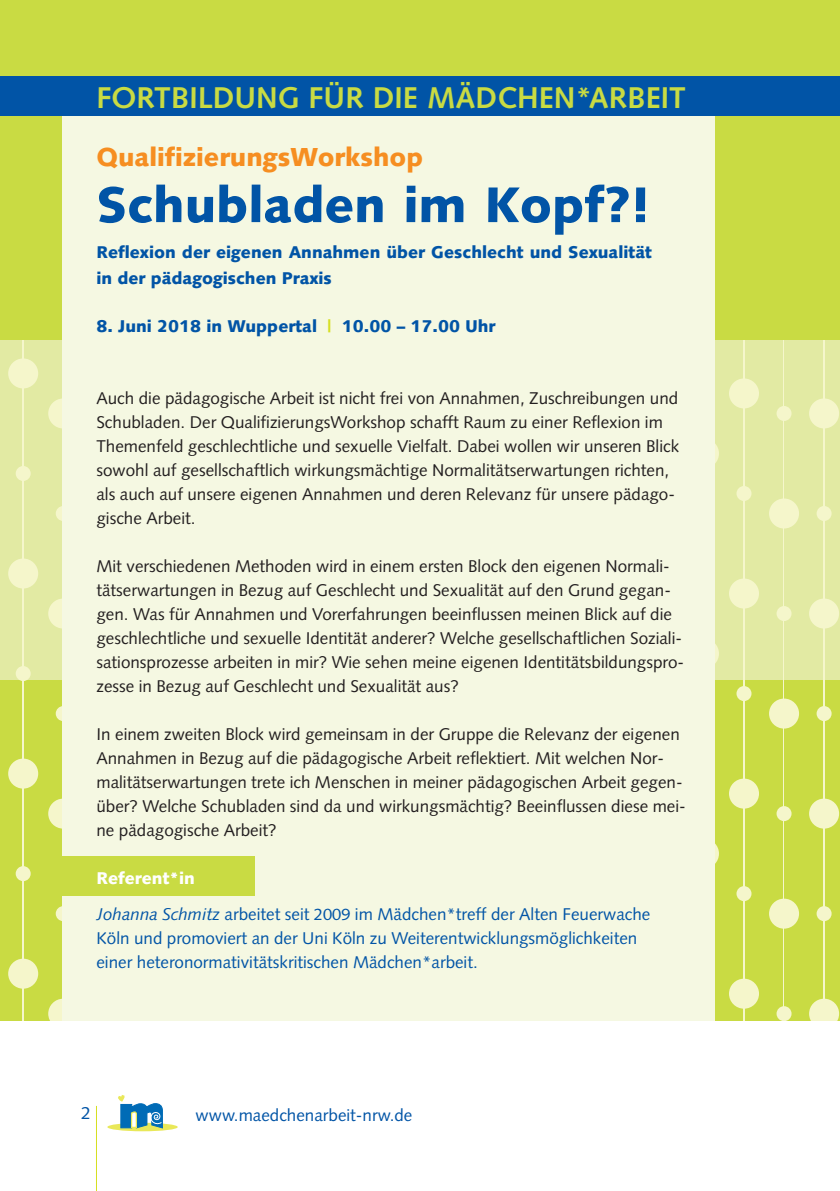
<style>
.page{position:relative;width:840px;height:1191px;background:#fff}
.page>*{position:absolute;margin:0;border:0;box-sizing:border-box;transform-origin:0 0}
.t1{font:900 50px "Syntax";color:#0154a6}
.t2{font:700 30px "Syntax";color:#c9db43}
.t3{font:900 26px "Syntax";color:#f68e21}
.t4{font:17.4px "Syntax";color:#0154a6}
.t5{font:17px/24px "Syntax";color:#231f20}
.t6{font:17px/36px "Syntax";color:#0154a6}
.t7{font:900 17px/26px "Syntax";color:#0154a6}
.s1{color:#d6df21}
.s2{font-weight:900;color:#fff}
.s3{font-style:italic}
.s4{font-size:16.4px}
</style>
<div class="page">
<div style="left:0;top:0;width:839px;height:340px;background:#c9db43"></div>
<div style="left:0;top:340px;width:839px;height:340px;background:#e2eaa3"></div>
<div style="left:0;top:680px;width:839px;height:340px;background:#c9db43"></div>
<hr style="left:22px;top:340px;width:1px;height:680px;background:#f5f6cb">
<hr style="left:782px;top:340px;width:1px;height:680px;background:#f5f6cb">
<hr style="left:742px;top:340px;width:1px;height:680px;background:#f5f6cb">
<hr style="left:822px;top:340px;width:1px;height:680px;background:#f5f6cb">
<div style="left:776px;top:406px;width:15px;height:15px;background:#f5f6cb;border-radius:50%"></div>
<div style="left:768px;top:498px;width:30px;height:30px;background:#f5f6cb;border-radius:50%"></div>
<div style="left:768px;top:698px;width:30px;height:30px;background:#f5f6cb;border-radius:50%"></div>
<div style="left:768px;top:898px;width:30px;height:30px;background:#f5f6cb;border-radius:50%"></div>
<div style="left:776px;top:606px;width:15px;height:15px;background:#f5f6cb;border-radius:50%"></div>
<div style="left:776px;top:806px;width:15px;height:15px;background:#f5f6cb;border-radius:50%"></div>
<div style="left:776px;top:1006px;width:15px;height:14px;background:#f5f6cb;border-radius:50%"></div>
<div style="left:728px;top:378px;width:30px;height:30px;background:#f5f6cb;border-radius:50%"></div>
<div style="left:736px;top:486px;width:15px;height:15px;background:#f5f6cb;border-radius:50%"></div>
<div style="left:728px;top:578px;width:30px;height:30px;background:#f5f6cb;border-radius:50%"></div>
<div style="left:728px;top:778px;width:30px;height:30px;background:#f5f6cb;border-radius:50%"></div>
<div style="left:728px;top:978px;width:30px;height:30px;background:#f5f6cb;border-radius:50%"></div>
<div style="left:736px;top:686px;width:15px;height:15px;background:#f5f6cb;border-radius:50%"></div>
<div style="left:736px;top:886px;width:15px;height:15px;background:#f5f6cb;border-radius:50%"></div>
<svg style="left:688px;top:438px;width:30px;height:30px"></svg>
<svg style="left:688px;top:638px;width:30px;height:30px"></svg>
<svg style="left:688px;top:838px;width:30px;height:30px"></svg>
<div style="left:48px;top:398px;width:30px;height:30px;background:#f5f6cb;border-radius:50%"></div>
<div style="left:56px;top:506px;width:15px;height:15px;background:#f5f6cb;border-radius:50%"></div>
<div style="left:48px;top:598px;width:30px;height:30px;background:#f5f6cb;border-radius:50%"></div>
<div style="left:48px;top:798px;width:30px;height:30px;background:#f5f6cb;border-radius:50%"></div>
<svg style="left:48px;top:998px;width:14px;height:22px"></svg>
<div style="left:56px;top:706px;width:15px;height:15px;background:#f5f6cb;border-radius:50%"></div>
<div style="left:56px;top:906px;width:15px;height:15px;background:#f5f6cb;border-radius:50%"></div>
<div style="left:808px;top:398px;width:30px;height:30px;background:#f5f6cb;border-radius:50%"></div>
<div style="left:816px;top:506px;width:15px;height:15px;background:#f5f6cb;border-radius:50%"></div>
<div style="left:808px;top:598px;width:30px;height:30px;background:#f5f6cb;border-radius:50%"></div>
<div style="left:808px;top:798px;width:30px;height:30px;background:#f5f6cb;border-radius:50%"></div>
<svg style="left:809px;top:998px;width:29px;height:22px"></svg>
<div style="left:816px;top:706px;width:15px;height:15px;background:#f5f6cb;border-radius:50%"></div>
<div style="left:816px;top:906px;width:15px;height:15px;background:#f5f6cb;border-radius:50%"></div>
<div style="left:8px;top:358px;width:30px;height:30px;background:#f5f6cb;border-radius:50%"></div>
<div style="left:16px;top:466px;width:15px;height:15px;background:#f5f6cb;border-radius:50%"></div>
<div style="left:8px;top:558px;width:30px;height:30px;background:#f5f6cb;border-radius:50%"></div>
<div style="left:8px;top:758px;width:30px;height:30px;background:#f5f6cb;border-radius:50%"></div>
<div style="left:8px;top:958px;width:30px;height:30px;background:#f5f6cb;border-radius:50%"></div>
<div style="left:16px;top:666px;width:15px;height:15px;background:#f5f6cb;border-radius:50%"></div>
<div style="left:16px;top:866px;width:15px;height:15px;background:#f5f6cb;border-radius:50%"></div>
<div style="left:62px;top:79px;width:652px;height:941px;background:#f5f8e2"></div>
<div style="left:62px;top:856px;width:193px;height:40px;background:#c9db43"></div>
<hr style="left:96px;top:1106px;width:1px;height:85px;background:#d6df21">
<svg style="left:107px;top:1122px;width:71px;height:9px"></svg>
<svg style="left:118px;top:1095px;width:44px;height:33px"></svg>
<div style="left:0;top:77px;width:839px;height:39px;background:#0154a6"></div>
<h2 class="t2" style="left:96px;top:85px;width:590px">FORTBILDUNG FÜR DIE MÄDCHEN*ARBEIT</h2>
<h3 class="t3" style="left:96px;top:147px;width:328px">QualifizierungsWorkshop</h3>
<h1 class="t1" style="left:96px;top:185px;width:555px">Schubladen im Kopf?!</h1>
<p class="t7" style="left:96px;top:241px;width:556px">Reflexion der eigenen Annahmen über Geschlecht und Sexualität in der pädagogischen Praxis</p>
<p class="t7" style="left:96px;top:315px;width:400px">8. Juni 2018 in Wuppertal <span class="s1">|</span> 10.00 – 17.00 Uhr</p>
<p class="t5" style="left:96px;top:388px;width:584px">Auch die pädagogische Arbeit ist nicht frei von Annahmen, Zuschreibungen und Schubladen. Der QualifizierungsWorkshop schafft Raum zu einer Reflexion im Themenfeld geschlechtliche und sexuelle Vielfalt. Dabei wollen wir unseren Blick sowohl auf gesellschaftlich wirkungsmächtige Normalitätserwartungen richten, als auch auf unsere eigenen Annahmen und deren Relevanz für unsere pädago&shy;gische Arbeit.</p>
<p class="t5" style="left:96px;top:556px;width:588px">Mit verschiedenen Methoden wird in einem ersten Block den eigenen Normali&shy;tätserwartungen in Bezug auf Geschlecht und Sexualität auf den Grund gegan&shy;gen. Was für Annahmen und Vorerfahrungen beeinflussen meinen Blick auf die geschlechtliche und sexuelle Identität anderer? Welche gesellschaftlichen Soziali&shy;sationsprozesse arbeiten in mir? Wie sehen meine eigenen Identitätsbildungspro&shy;zesse in Bezug auf Geschlecht und Sexualität aus?</p>
<p class="t5" style="left:96px;top:724px;width:590px">In einem zweiten Block wird gemeinsam in der Gruppe die Relevanz der eigenen Annahmen in Bezug auf die pädagogische Arbeit reflektiert. Mit welchen Nor&shy;malitätserwartungen trete ich Menschen in meiner pädagogischen Arbeit gegen&shy;über? Welche Schubladen sind da und wirkungsmächtig? Beeinflussen diese mei&shy;ne pädagogische Arbeit?</p>
<p class="t6" style="left:96px;top:862px;width:555px"><span class="s2">Referent*in<br></span><span class="s3">Johanna Schmitz</span> arbeitet seit <span class="s4">2009</span> im Mädchen*treff der Alten Feuerwache</p>
<p class="t6" style="left:96px;top:928px;width:542px;line-height:24px">Köln und promoviert an der Uni Köln zu Weiterentwicklungsmöglichkeiten einer heteronormativitätskritischen Mädchen*arbeit.</p>
<p class="t4" style="left:81px;top:1106px;width:11px">2</p>
<p class="t6" style="left:195px;top:1098px;width:218px">www.maedchenarbeit-nrw.de</p>
</div>
